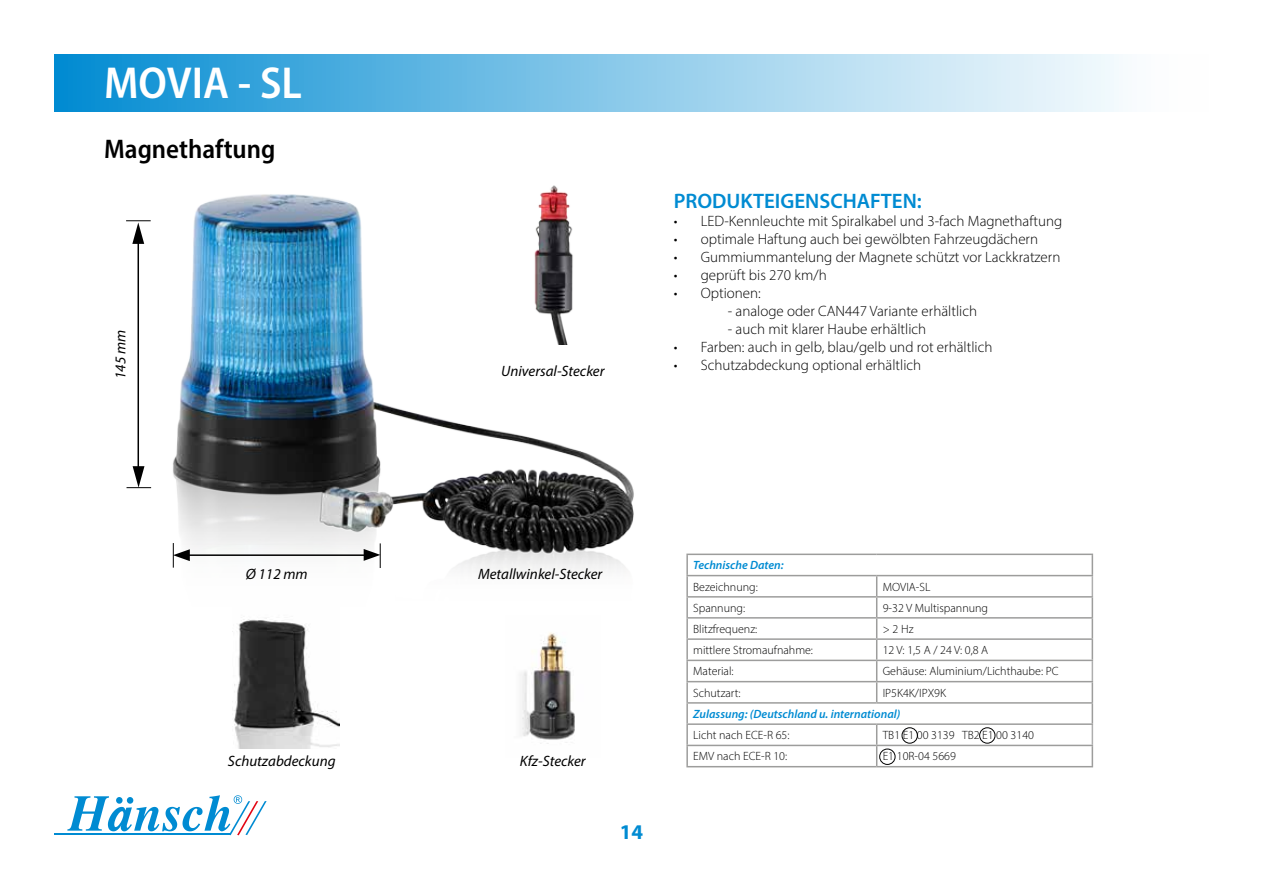
<style>
.page{position:relative;width:1263px;height:893px;background:#fff}
.page>*{position:absolute;margin:0;border:0;box-sizing:border-box;transform-origin:0 0}
.t1{font:600 semi-condensed 45px "Myriad Pro";color:#fff}
.t2{font:600 semi-condensed 27px "Myriad Pro";color:#000}
.t3{font:600 21px "Myriad Pro";color:#008bd2}
.t4{font:700 21px "Myriad Pro";color:#008bd2}
.t5{font:300 15px "Myriad Pro";color:#000}
.t6{font:italic 15px "Myriad Pro";color:#000}
.t7{font:300 12px "Myriad Pro";color:#000}
.t8{font:italic 600 12px "Myriad Pro";color:#008bd2}
</style>
<div class="page">
<hr style="left:54px;top:834px;width:176px;height:1px;background:#008bd2">
<svg style="left:67px;top:795px;width:200px;height:40px"></svg>
<div style="left:54px;top:54px;width:1155px;height:58px;background:linear-gradient(to right,#078ed3,#fff)"></div>
<img style="left:126px;top:194px;width:508px;height:438px">
<hr style="left:179px;top:554px;width:195px;height:2px;background:#000">
<svg style="left:173px;top:543px;width:17px;height:25px"></svg>
<svg style="left:364px;top:543px;width:17px;height:25px"></svg>
<hr style="left:138px;top:230px;width:1px;height:250px;background:#000">
<svg style="left:126px;top:220px;width:25px;height:24px"></svg>
<svg style="left:127px;top:466px;width:24px;height:22px"></svg>
<hr style="left:1091px;top:576px;width:2px;height:20px;background:#aeaeae">
<hr style="left:1091px;top:661px;width:2px;height:20px;background:#aeaeae">
<hr style="left:1091px;top:725px;width:2px;height:20px;background:#aeaeae">
<hr style="left:686px;top:554px;width:191px;height:1px;background:#9d9d9c">
<hr style="left:686px;top:555px;width:2px;height:20px;background:#9d9d9c">
<hr style="left:877px;top:554px;width:216px;height:1px;background:#9d9d9c">
<hr style="left:1091px;top:555px;width:2px;height:20px;background:#9d9d9c">
<hr style="left:877px;top:575px;width:216px;height:1px;background:#9d9d9c">
<hr style="left:877px;top:596px;width:216px;height:2px;background:#9d9d9c">
<hr style="left:877px;top:638px;width:216px;height:2px;background:#9d9d9c">
<hr style="left:877px;top:681px;width:216px;height:1px;background:#9d9d9c">
<hr style="left:1091px;top:682px;width:2px;height:20px;background:#9d9d9c">
<svg style="left:686px;top:704px;width:2px;height:19px"></svg>
<hr style="left:877px;top:702px;width:216px;height:2px;background:#9d9d9c">
<svg style="left:1091px;top:704px;width:2px;height:19px"></svg>
<hr style="left:877px;top:723px;width:216px;height:2px;background:#9d9d9c">
<hr style="left:877px;top:745px;width:216px;height:1px;background:#9d9d9c">
<hr style="left:1091px;top:746px;width:2px;height:20px;background:#9d9d9c">
<hr style="left:877px;top:766px;width:216px;height:1px;background:#9d9d9c">
<hr style="left:686px;top:575px;width:191px;height:1px;background:#9d9d9c">
<hr style="left:686px;top:576px;width:2px;height:20px;background:#9d9d9c">
<hr style="left:686px;top:596px;width:191px;height:2px;background:#9d9d9c">
<hr style="left:877px;top:617px;width:216px;height:2px;background:#9d9d9c">
<svg style="left:1091px;top:598px;width:2px;height:40px"></svg>
<hr style="left:1091px;top:640px;width:2px;height:20px;background:#9d9d9c">
<hr style="left:877px;top:660px;width:216px;height:1px;background:#9d9d9c">
<hr style="left:686px;top:617px;width:191px;height:2px;background:#9d9d9c">
<svg style="left:686px;top:598px;width:2px;height:40px"></svg>
<hr style="left:686px;top:638px;width:191px;height:2px;background:#9d9d9c">
<hr style="left:686px;top:640px;width:2px;height:20px;background:#9d9d9c">
<hr style="left:686px;top:660px;width:191px;height:1px;background:#9d9d9c">
<hr style="left:686px;top:661px;width:2px;height:20px;background:#9d9d9c">
<hr style="left:686px;top:681px;width:191px;height:1px;background:#9d9d9c">
<hr style="left:686px;top:682px;width:2px;height:20px;background:#9d9d9c">
<svg style="left:876px;top:576px;width:1px;height:126px"></svg>
<hr style="left:686px;top:702px;width:191px;height:2px;background:#9d9d9c">
<hr style="left:686px;top:723px;width:191px;height:2px;background:#9d9d9c">
<hr style="left:686px;top:725px;width:2px;height:20px;background:#9d9d9c">
<hr style="left:686px;top:745px;width:191px;height:1px;background:#9d9d9c">
<hr style="left:686px;top:746px;width:2px;height:20px;background:#9d9d9c">
<svg style="left:876px;top:725px;width:1px;height:41px"></svg>
<hr style="left:686px;top:766px;width:191px;height:1px;background:#9d9d9c">
<div style="left:902px;top:728px;width:16px;height:15px;border:1px solid #000;border-radius:50%"></div>
<div style="left:979px;top:728px;width:16px;height:15px;border:1px solid #000;border-radius:50%"></div>
<div style="left:879px;top:749px;width:16px;height:16px;border:1px solid #000;border-radius:50%"></div>
<img style="left:513px;top:185px;width:79px;height:159px">
<img style="left:506px;top:616px;width:94px;height:128px">
<img style="left:233px;top:606px;width:106px;height:143px">
<h1 class="t1" style="left:104px;top:54px;width:199px">MOVIA - SL</h1>
<h2 class="t2" style="left:104px;top:132px;width:173px">Magnethaftung</h2>
<p class="t6" style="left:111px;top:379px;width:51px;rotate:-90deg">145 mm</p>
<p class="t6" style="left:501px;top:362px;width:105px">Universal-Stecker</p>
<h3 class="t3" style="left:674px;top:187px;width:250px">PRODUKTEIGENSCHAFTEN:</h3>
<p class="t5" style="left:674px;top:212px;width:390px">• LED-Kennleuchte mit Spiralkabel und 3-fach Magnethaftung</p>
<p class="t5" style="left:674px;top:230px;width:366px">• optimale Haftung auch bei gewölbten Fahrzeugdächern</p>
<p class="t5" style="left:674px;top:248px;width:388px">• Gummiummantelung der Magnete schützt vor Lackkratzern</p>
<p class="t5" style="left:674px;top:266px;width:154px">• geprüft bis 270 km/h</p>
<p class="t5" style="left:674px;top:284px;width:89px">• Optionen:</p>
<p class="t5" style="left:728px;top:302px;width:251px">- analoge oder CAN447 Variante erhältlich</p>
<p class="t5" style="left:728px;top:320px;width:200px">- auch mit klarer Haube erhältlich</p>
<p class="t5" style="left:674px;top:338px;width:320px">• Farben: auch in gelb, blau/gelb und rot erhältlich</p>
<p class="t5" style="left:674px;top:356px;width:249px">• Schutzabdeckung optional erhältlich</p>
<p class="t6" style="left:246px;top:565px;width:63px">Ø 112 mm</p>
<p class="t6" style="left:478px;top:565px;width:126px">Metallwinkel-Stecker</p>
<p class="t6" style="left:228px;top:752px;width:109px">Schutzabdeckung</p>
<p class="t6" style="left:520px;top:752px;width:67px">Kfz-Stecker</p>
<h3 class="t4" style="left:620px;top:818px;width:25px">14</h3>
<p class="t8" style="left:693px;top:558px;width:92px">Technische Daten:</p>
<p class="t7" style="left:693px;top:579px;width:66px">Bezeichnung:</p>
<p class="t7" style="left:883px;top:579px;width:49px">MOVIA-SL</p>
<p class="t7" style="left:693px;top:601px;width:53px">Spannung:</p>
<p class="t7" style="left:883px;top:601px;width:107px">9-32 V Multispannung</p>
<p class="t7" style="left:693px;top:622px;width:66px">Blitzfrequenz:</p>
<p class="t7" style="left:883px;top:622px;width:32px">&gt; 2 Hz</p>
<p class="t7" style="left:693px;top:643px;width:121px">mittlere Stromaufnahme:</p>
<p class="t7" style="left:883px;top:643px;width:107px">12 V: 1,5 A / 24 V: 0,8 A</p>
<p class="t7" style="left:693px;top:664px;width:42px">Material:</p>
<p class="t7" style="left:883px;top:664px;width:177px">Gehäuse: Aluminium/Lichthaube: PC</p>
<p class="t7" style="left:693px;top:685px;width:49px">Schutzart:</p>
<p class="t7" style="left:883px;top:685px;width:65px">IP5K4K/IPX9K</p>
<p class="t8" style="left:693px;top:706px;width:209px">Zulassung: (Deutschland u. international)</p>
<p class="t7" style="left:693px;top:728px;width:98px">Licht nach ECE-R 65:</p>
<p class="t7" style="left:883px;top:728px;width:153px">TB1 E1 00 3139 TB2 E1 00 3140</p>
<p class="t7" style="left:693px;top:749px;width:96px">EMV nach ECE-R 10:</p>
<p class="t7" style="left:883px;top:749px;width:75px">E1 10R-04 5669</p>
</div>
